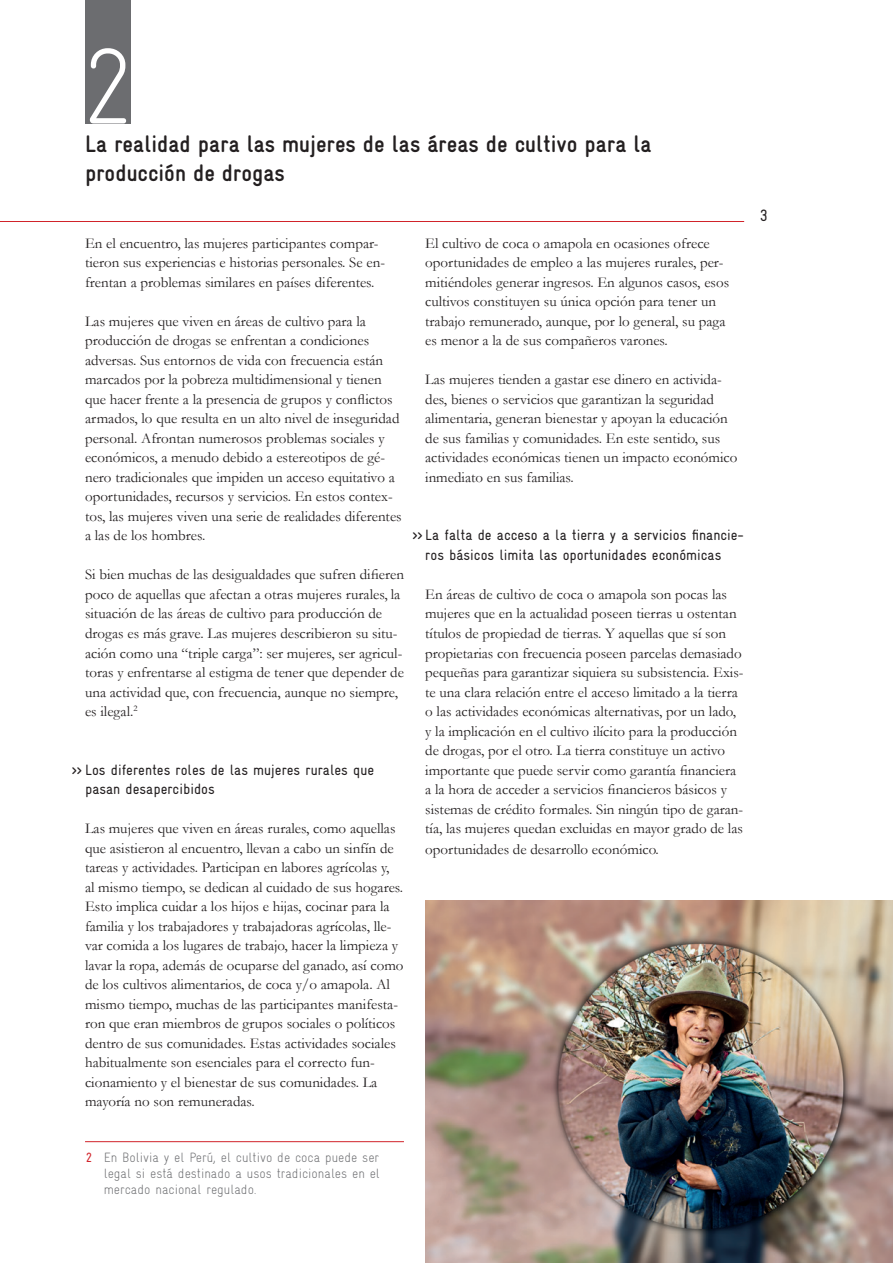
<style>
.page{position:relative;width:893px;height:1263px;background:#fff}
.page>*{position:absolute;margin:0;border:0;box-sizing:border-box;transform-origin:0 0}
.t1{font:300 condensed 108px "Gravur";color:#fff}
.t2{font:700 condensed 24px/29.2px "Gravur";color:#231f20}
.t3{font:condensed 16.5px "Gravur";color:#231f20}
.t4{font:15px/19.5px "Garamond";color:#231f20}
.t5{font:condensed 15px "Gravur";color:#231f20}
.t6{font:300 condensed 13.5px/15.8px "Gravur";color:#6c6d70;text-align:justify}
.s1{font-size:16.5px}
.s2{font-weight:400;color:#d1232a}
</style>
<div class="page">
<hr style="left:0;top:221px;width:744px;height:1px;background:#d1232a">
<div style="left:85px;top:0;width:45px;height:123px;background:#6c6d70"></div>
<img style="left:425px;top:900px;width:468px;height:363px">
<hr style="left:85px;top:1141px;width:319px;height:1px;background:#d1232a">
<p class="t1" style="left:81px;top:26px;width:56px">2</p>
<p class="t2" style="left:85px;top:129px;width:568px">La realidad para las mujeres de las áreas de cultivo para la producción de drogas</p>
<p class="t4" style="left:85px;top:233px;width:302px">En el encuentro, las mujeres participantes compar&shy;tieron sus experiencias e historias personales. Se en&shy;frentan a problemas similares en países diferentes.</p>
<p class="t4" style="left:85px;top:311px;width:318px">Las mujeres que viven en áreas de cultivo para la producción de drogas se enfrentan a condiciones adversas. Sus entornos de vida con frecuencia están marcados por la pobreza multidimensional y tienen que hacer frente a la presencia de grupos y conflictos armados, lo que resulta en un alto nivel de inseguridad personal. Afrontan numerosos problemas sociales y económicos, a menudo debido a estereotipos de gé&shy;nero tradicionales que impiden un acceso equitativo a oportunidades, recursos y servicios. En estos contex&shy;tos, las mujeres viven una serie de realidades diferentes a las de los hombres.</p>
<p class="t4" style="left:85px;top:565px;width:320px">Si bien muchas de las desigualdades que sufren difieren poco de aquellas que afectan a otras mujeres rurales, la situación de las áreas de cultivo para producción de drogas es más grave. Las mujeres describieron su situ&shy;ación como una “triple carga”: ser mujeres, ser agricul&shy;toras y enfrentarse al estigma de tener que depender de una actividad que, con frecuencia, aunque no siempre, es ilegal.<sup>2</sup></p>
<p class="t5" style="left:71px;top:761px;width:305px"><span class="s1">››</span> Los diferentes roles de las mujeres rurales que</p>
<p class="t5" style="left:85px;top:780px;width:131px">pasan desapercibidos</p>
<p class="t4" style="left:85px;top:818px;width:320px">Las mujeres que viven en áreas rurales, como aquellas que asistieron al encuentro, llevan a cabo un sinfín de tareas y actividades. Participan en labores agrícolas y,<br>al mismo tiempo, se dedican al cuidado de sus hogares.<br>Esto implica cuidar a los hijos e hijas, cocinar para la familia y los trabajadores y trabajadoras agrícolas, lle&shy;var comida a los lugares de trabajo, hacer la limpieza y lavar la ropa, además de ocuparse del ganado, así como de los cultivos alimentarios, de coca y/o amapola. Al mismo tiempo, muchas de las participantes manifesta&shy;ron que eran miembros de grupos sociales o políticos dentro de sus comunidades. Estas actividades sociales habitualmente son esenciales para el correcto fun&shy;cionamiento y el bienestar de sus comunidades. La mayoría no son remuneradas.</p>
<p class="t4" style="left:425px;top:233px;width:305px">El cultivo de coca o amapola en ocasiones ofrece oportunidades de empleo a las mujeres rurales, per&shy;mitiéndoles generar ingresos. En algunos casos, esos cultivos constituyen su única opción para tener un trabajo remunerado, aunque, por lo general, su paga es menor a la de sus compañeros varones.</p>
<p class="t4" style="left:425px;top:370px;width:314px">Las mujeres tienden a gastar ese dinero en activida&shy;des, bienes o servicios que garantizan la seguridad alimentaria, generan bienestar y apoyan la educación de sus familias y comunidades. En este sentido, sus actividades económicas tienen un impacto económico inmediato en sus familias.</p>
<p class="t5" style="left:411px;top:527px;width:334px"><span class="s1">››</span>La falta de acceso a la tierra y a servicios financie-</p>
<p class="t5" style="left:425px;top:546px;width:298px">ros básicos limita las oportunidades económicas</p>
<p class="t4" style="left:425px;top:584px;width:320px">En áreas de cultivo de coca o amapola son pocas las mujeres que en la actualidad poseen tierras u ostentan títulos de propiedad de tierras. Y aquellas que sí son propietarias con frecuencia poseen parcelas demasiado pequeñas para garantizar siquiera su subsistencia. Exis&shy;te una clara relación entre el acceso limitado a la tierra o las actividades económicas alternativas, por un lado, y la implicación en el cultivo ilícito para la producción de drogas, por el otro. La tierra constituye un activo importante que puede servir como garantía financiera a la hora de acceder a servicios financieros básicos y sistemas de crédito formales. Sin ningún tipo de garan&shy;tía, las mujeres quedan excluidas en mayor grado de las</p>
<p class="t4" style="left:425px;top:839px;width:235px">oportunidades de desarrollo económico.</p>
<p class="t6" style="left:104px;top:1150px;width:278px;text-indent:-18px"><span class="s2">2</span> En Bolivia y el Perú, el cultivo de coca puede ser legal si está destinado a usos tradicionales en el mercado nacional regulado.</p>
<p class="t3" style="left:760px;top:206px;width:9px">3</p>
</div>
